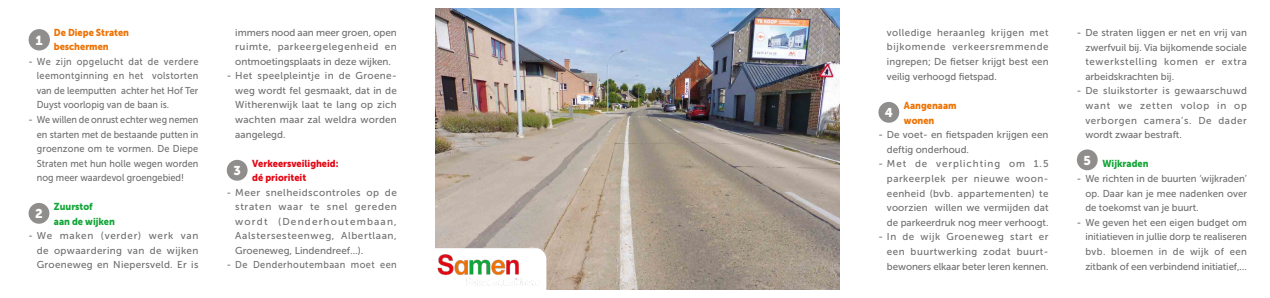
<style>
.page{position:relative;width:1270px;height:298px;background:#fff}
.page>*{position:absolute;margin:0;border:0;box-sizing:border-box;transform-origin:0 0}
.t1{font:13px "Museo Sans 900";color:#fff}
.t2{font:12.7px "Museo Sans 900";color:#fff}
.t3{font:10px/14.6px "Museo Sans 500";letter-spacing:.005em;color:#706f6f;text-align:justify}
.t4{font:10px/14.5px "Museo Sans 500";letter-spacing:.005em;color:#706f6f;text-align:justify;scale:.92 1}
.t5{font:10px/14.6px "Museo Sans 500";letter-spacing:.005em;color:#706f6f;text-align:justify;scale:.96 1}
.t6{font:10px/14.5px "Museo Sans 900";color:#ee7203;scale:.92 1}
.t7{font:10px/14.5px "Museo Sans 900";color:#e30613;scale:.92 1}
.t8{font:10px/14.5px "Museo Sans 900";color:#13a538;scale:.92 1}
.t9{font:10px "Museo Sans 500";letter-spacing:.045em;color:#706f6f;scale:.92 1}
</style>
<div class="page">
<img style="left:436px;top:9px;width:404px;height:280px">
<div style="left:29px;top:29px;width:21px;height:21px;background:#908d8d;border-radius:50%"></div>
<div style="left:29px;top:203px;width:20px;height:20px;background:#908d8d;border-radius:50%"></div>
<div style="left:227px;top:160px;width:21px;height:20px;background:#908d8d;border-radius:50%"></div>
<div style="left:878px;top:102px;width:21px;height:21px;background:#908d8d;border-radius:50%"></div>
<div style="left:1077px;top:149px;width:21px;height:21px;background:#908d8d;border-radius:50%"></div>
<svg style="left:435px;top:248px;width:111px;height:41px"></svg>
<p class="t6" style="left:54px;top:25px;width:83px">De Diepe Straten beschermen</p>
<p class="t4" style="left:37px;top:54px;width:177px;text-indent:-9px">- We zijn opgelucht dat de verdere leemontginning en het volstorten van de leemputten achter het Hof Ter Duyst voorlopig van de baan is.</p>
<p class="t4" style="left:37px;top:112px;width:177px;text-indent:-9px">- We willen de onrust echter weg nemen en starten met de bestaande putten in groenzone om te vormen. De Diepe Straten met hun holle wegen worden nog meer waardevol groengebied!</p>
<p class="t8" style="left:54px;top:199px;width:68px">Zuurstof<br>aan de wijken</p>
<p class="t4" style="left:37px;top:228px;width:177px;text-indent:-9px">- We maken (verder) werk van de opwaardering van de wijken Groeneweg en Niepersveld. Er is</p>
<h1 class="t1" style="left:36px;top:33px;width:9px">1</h1>
<p class="t2" style="left:35px;top:206px;width:9px">2</p>
<p class="t3" style="left:235px;top:25px;width:163px">immers nood aan meer groen, open ruimte, parkeergelegenheid en ontmoetingsplaats in deze wijken.</p>
<p class="t3" style="left:235px;top:69px;width:163px;text-indent:-9px">- Het speelpleintje in de Groene&shy;weg wordt fel gesmaakt, dat in de Witherenwijk laat te lang op zich wachten maar zal weldra worden aangelegd.</p>
<p class="t7" style="left:252px;top:156px;width:95px">Verkeersveiligheid: dé prioriteit</p>
<p class="t4" style="left:235px;top:185px;width:177px;text-indent:-9px">- Meer snelheidscontroles op de straten waar te snel gereden wordt (Denderhoutembaan, Aalstersesteenweg, Albertlaan, Groeneweg, Lindendreef…).</p>
<p class="t9" style="left:227px;top:259px;width:186px">- De Denderhoutembaan moet een</p>
<p class="t2" style="left:233px;top:163px;width:9px">3</p>
<p class="t3" style="left:887px;top:25px;width:163px">volledige heraanleg krijgen met bijkomende verkeersremmende ingrepen; De fietser krijgt best een veilig verhoogd fietspad.</p>
<p class="t6" style="left:904px;top:98px;width:59px">Aangenaam wonen</p>
<p class="t3" style="left:887px;top:127px;width:163px;text-indent:-9px">- De voet- en fietspaden krijgen een deftig onderhoud.</p>
<p class="t3" style="left:887px;top:156px;width:163px;text-indent:-9px">- Met de verplichting om 1.5 parkeerplek per nieuwe woon&shy;eenheid (bvb. appartementen) te voorzien willen we vermijden dat de parkeerdruk nog meer verhoogt.</p>
<p class="t3" style="left:887px;top:229px;width:163px;text-indent:-9px">- In de wijk Groeneweg start er een buurtwerking zodat buurt&shy;bewoners elkaar beter leren kennen.</p>
<p class="t2" style="left:885px;top:105px;width:10px">4</p>
<p class="t3" style="left:1085px;top:25px;width:163px;text-indent:-9px">- De straten liggen er net en vrij van zwerfvuil bij. Via bijkomende sociale tewerkstelling komen er extra arbeidskrachten bij.</p>
<p class="t3" style="left:1085px;top:83px;width:163px;text-indent:-9px">- De sluikstorter is gewaarschuwd want we zetten volop in op verborgen camera’s. De dader wordt zwaar bestraft.</p>
<p class="t8" style="left:1102px;top:156px;width:52px">Wijkraden</p>
<p class="t5" style="left:1085px;top:171px;width:170px;text-indent:-9px">- We richten in de buurten ‘wijkraden’ op. Daar kan je mee nadenken over de toekomst van je buurt.</p>
<p class="t5" style="left:1085px;top:215px;width:170px;text-indent:-9px">- We geven het een eigen budget om initiatieven in jullie dorp te realiseren bvb. bloemen in de wijk of een zitbank of een verbindend initiatief,…</p>
<p class="t2" style="left:1084px;top:153px;width:9px">5</p>
</div>
